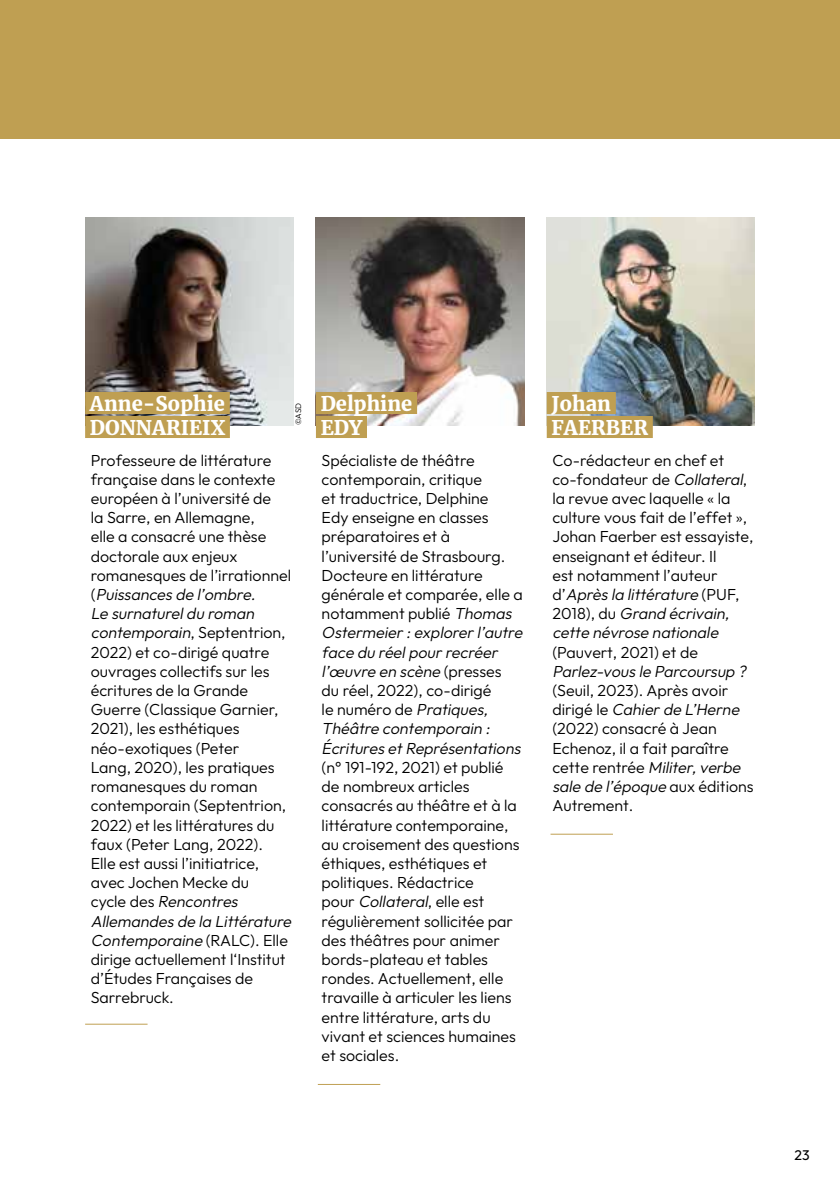
<style>
.page{position:relative;width:840px;height:1191px;background:#fff}
.page>*{position:absolute;margin:0;border:0;box-sizing:border-box;transform-origin:0 0}
.t1{font:900 20px/24px "Merriweather";color:#fff}
.t2{font:100 16px/19.2px "Outfit";color:#000}
.t3{font:italic 100 16px "Outfit";color:#000}
.t4{font:100 14px "Outfit";color:#000}
.t5{font:100 8px "Outfit";color:#000}
.s1{font-style:italic}
</style>
<div class="page">
<img style="left:546px;top:218px;width:208px;height:207px">
<img style="left:85px;top:218px;width:208px;height:207px">
<div style="left:0;top:0;width:839px;height:139px;background:#bf9f52"></div>
<img style="left:316px;top:218px;width:207px;height:207px">
<div style="left:85px;top:392px;width:145px;height:22px;background:#bf9f52"></div>
<div style="left:85px;top:416px;width:145px;height:22px;background:#bf9f52"></div>
<div style="left:316px;top:392px;width:101px;height:22px;background:#bf9f52"></div>
<div style="left:316px;top:416px;width:51px;height:22px;background:#bf9f52"></div>
<div style="left:546px;top:392px;width:69px;height:22px;background:#bf9f52"></div>
<div style="left:546px;top:416px;width:106px;height:22px;background:#bf9f52"></div>
<hr style="left:85px;top:1023px;width:62px;height:1px;background:#bf9f52">
<hr style="left:317px;top:1084px;width:63px;height:1px;background:#bf9f52">
<hr style="left:550px;top:833px;width:62px;height:1px;background:#bf9f52">
<p class="t1" style="left:90px;top:391px;width:137px">Anne-Sophie<br>DONNARIEIX</p>
<p class="t2" style="left:91px;top:450px;width:205px">Professeure de littérature française dans le contexte européen à l’université de<br>la Sarre, en Allemagne,<br>elle a consacré une thèse doctorale aux enjeux romanesques de l’irrationnel ( <span class="s1">Puissances de l’ombre.<br>Le surnatureldu roman contemporain</span>, Se pte n t ri o n ,<br>2022) et co-dirigé quatre ouvrages collectifs sur les écritures de la Grande<br>Guerre (Classique Garnier,<br>2021), les esthétiques néo-exotiques (Peter<br>Lang, 2020), les pratiques romanesques du roman contemporain (Septentrion,<br>2022) et les littératures du faux (Peter Lang, 2022).<br>Elle est aussi l’initiatrice, avec Jochen Mecke du<br>cyc l e d e s <span class="s1">Rencontres<br>Allemandes de la Littérature<br>Contemporaine</span> ( RA LC ) . E l l e dirige actuellement l‘Institut d’Études Françaises de<br>Sarrebruck.</p>
<p class="t5" style="left:293px;top:425px;width:24px;rotate:-90deg">©ASD</p>
<p class="t1" style="left:320px;top:391px;width:93px">Delphine<br>EDY</p>
<p class="t2" style="left:321px;top:450px;width:205px">Spécialiste de théâtre contemporain, critique<br>et traductrice, Delphine<br>Edy enseigne en classes préparatoires et à l’université de Strasbourg.<br>Docteure en littérature générale et comparée, elle a notamment publié <span class="s1">Thomas<br>Ostermeier :explorer l’autre face du réelpour recréer l’œuvre en scène</span> ( p re s s e s<br>du réel, 2022), co-dirigé<br>l e n u m é ro d e <span class="s1">Pratiques,<br>Théâtre contemporain :<br>Écritures etReprésentations</span></p>
<p class="t2" style="left:321px;top:758px;width:199px">(n° 191-192, 2021) et publié de nombreux articles consacrés au théâtre et à la littérature contemporaine, au croisement des questions éthiques, esthétiques et politiques. Rédactrice<br>p o u r <span class="s1">Collateral</span>, e l l e est régulièrement sollicitée par des théâtres pour animer bords-plateau et tables rondes. Actuellement, elle travaille à articuler les liens entre littérature, arts du vivant et sciences humaines et sociales.</p>
<p class="t1" style="left:551px;top:391px;width:98px">Johan<br>FAERBER</p>
<p class="t2" style="left:552px;top:450px;width:202px">Co-rédacteur en chef et co-fondateur de <span class="s1">Collateral</span>, la revue avec laquelle « la culture vous fait de l’effet »,<br>Johan Faerber est essayiste, enseignant et éditeur. Il<br>est notamment l’auteur<br>d ’ <span class="s1">Après la littérature</span> ( P U F,<br>2 0 1 8 ) , d u <span class="s1">Grand écrivain, cette névrose nationale</span></p>
<p class="t2" style="left:552px;top:642px;width:147px">(Pauvert, 2021) et de</p>
<p class="t3" style="left:552px;top:662px;width:198px">Parlez-vous le Parcoursup ?</p>
<p class="t2" style="left:552px;top:681px;width:203px">(Seuil, 2023). Après avoir<br>d i r i g é l e <span class="s1">Cahier de L’Herne </span>(2022) consacré à Jean<br>Echenoz, il a fait paraître<br>c e tt e re n t ré e <span class="s1">Militer,verbe sale de l’époque</span> a ux éd iti o ns<br>Autrement.</p>
<p class="t4" style="left:794px;top:1146px;width:17px">23</p>
</div>
